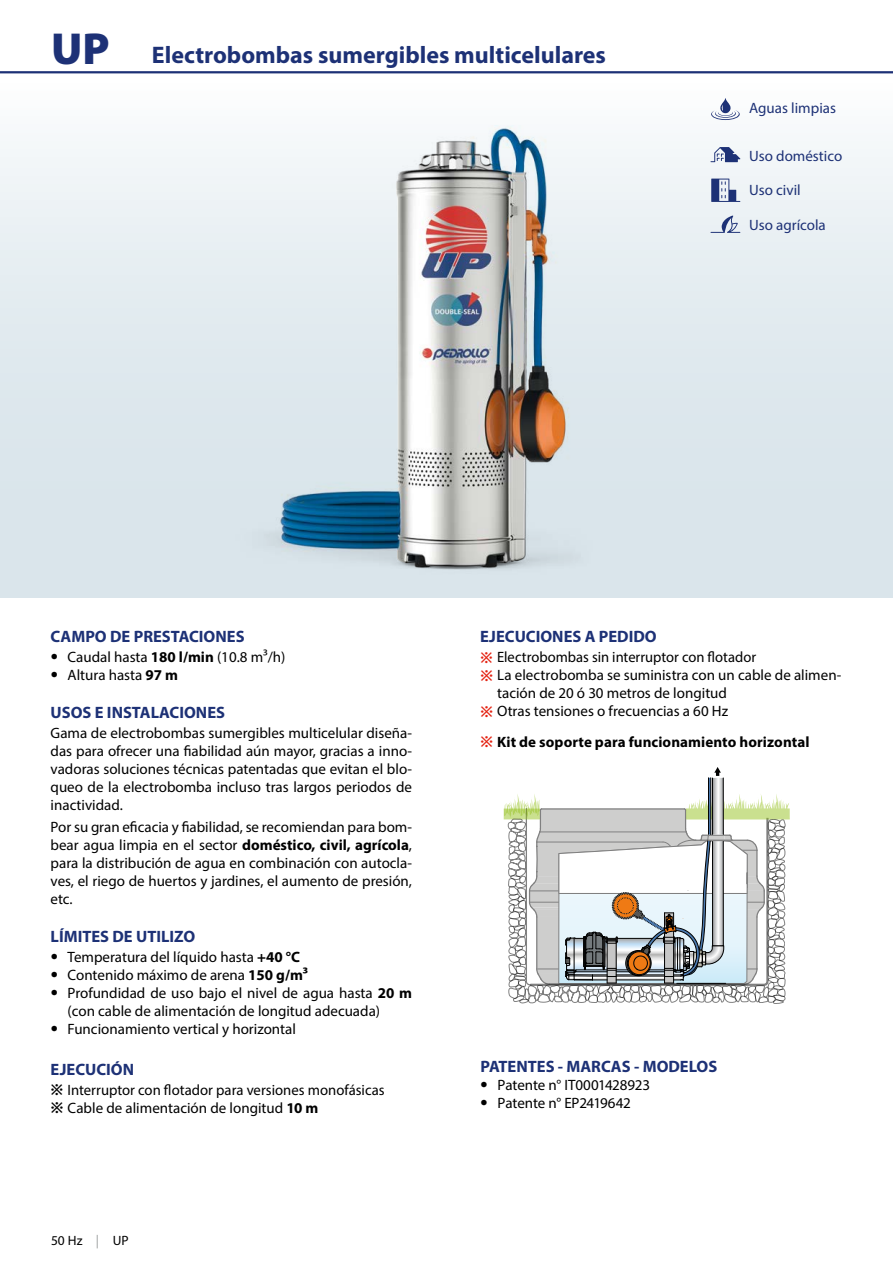
<style>
.page{position:relative;width:893px;height:1263px;background:#fff}
.page>*{position:absolute;margin:0;border:0;box-sizing:border-box;transform-origin:0 0}
.t1{font:900 45px "Myriad Pro";color:#1d3176}
.t2{font:700 24px "Myriad Pro";color:#1d3176}
.t3{font:700 16.5px "Myriad Pro";color:#1d3176}
.t4{font:15px/18px "Myriad Pro";color:#000;text-align:justify}
.t5{font:15px "Myriad Pro";color:#1d3176}
.t6{font:700 15px "Myriad Pro";letter-spacing:.005em;color:#000}
.t7{font:13.5px "Myriad Pro";color:#000}
.s1{font-weight:700;font-size:21px}
.s2{font-weight:700}
.s3{font-family:"Apple SD Gothic Neo";font-weight:700}
.s4{color:#9c9e9f}
.s5{font-family:"Apple SD Gothic Neo";font-weight:700;color:#e42313}
.s6{font-family:"Apple SD Gothic Neo";color:#e42313}
</style>
<div class="page">
<div style="left:0;top:72px;width:893px;height:525px;background:linear-gradient(to bottom,#f7fafb,#d2e0e7)"></div>
<hr style="left:0;top:71px;width:893px;height:2px;background:#1d3176">
<svg style="left:504px;top:767px;width:286px;height:237px"></svg>
<img style="left:212px;top:126px;width:419px;height:472px">
<img style="left:280px;top:129px;width:285px;height:438px">
<svg style="left:711px;top:179px;width:29px;height:23px"></svg>
<svg style="left:710px;top:216px;width:30px;height:17px"></svg>
<svg style="left:710px;top:147px;width:30px;height:15px"></svg>
<svg style="left:711px;top:98px;width:29px;height:22px"></svg>
<h1 class="t1" style="left:51px;top:18px;width:60px">UP</h1>
<h2 class="t2" style="left:152px;top:39px;width:456px">Electrobombas sumergibles multicelulares</h2>
<p class="t5" style="left:749px;top:99px;width:88px">Aguas limpias</p>
<p class="t5" style="left:749px;top:146px;width:94px">Uso doméstico</p>
<p class="t5" style="left:749px;top:181px;width:53px">Uso civil</p>
<p class="t5" style="left:749px;top:216px;width:78px">Uso agrícola</p>
<p class="t3" style="left:51px;top:625px;width:195px">CAMPO DE PRESTACIONES</p>
<p class="t4" style="left:51px;top:648px;width:236px"><span class="s1">•</span> Caudal hasta <span class="s2">180 l/min</span> (10.8 m³/h)</p>
<p class="t4" style="left:51px;top:666px;width:129px"><span class="s1">•</span> Altura hasta <span class="s2">97 m</span></p>
<p class="t3" style="left:51px;top:701px;width:176px">USOS E INSTALACIONES</p>
<p class="t4" style="left:51px;top:723px;width:363px">Gama de electrobombas sumergibles multicelular diseña&shy;das para ofrecer una fiabilidad aún mayor, gracias a inno&shy;vadoras soluciones técnicas patentadas que evitan el blo&shy;queo de la electrobomba incluso tras largos periodos de inactividad.</p>
<p class="t4" style="left:51px;top:818px;width:363px">Por su gran eficacia y fiabilidad, se recomiendan para bom&shy;bear agua limpia en el sector <span class="s2">doméstico, civil, agrícola</span>, para la distribución de agua en combinación con autocla&shy;ves, el riego de huertos y jardines, el aumento de presión, etc.</p>
<p class="t3" style="left:51px;top:925px;width:146px">LÍMITES DE UTILIZO</p>
<p class="t4" style="left:51px;top:948px;width:251px"><span class="s1">•</span> Temperatura del líquido hasta <span class="s2">+40 °C</span></p>
<p class="t4" style="left:51px;top:966px;width:259px"><span class="s1">•</span> Contenido máximo de arena <span class="s2">150 g/m³</span></p>
<p class="t4" style="left:68px;top:984px;width:346px;text-indent:-17px"><span class="s1">•</span> Profundidad de uso bajo el nivel de agua hasta <span class="s2">20 m </span>(con cable de alimentación de longitud adecuada)</p>
<p class="t4" style="left:51px;top:1020px;width:247px"><span class="s1">•</span> Funcionamiento vertical y horizontal</p>
<p class="t3" style="left:51px;top:1059px;width:85px">EJECUCIÓN</p>
<p class="t4" style="left:51px;top:1081px;width:335px"><span class="s3">※</span> Interruptor con flotador para versiones monofásicas <span class="s3">※</span> Cable de alimentación de longitud <span class="s2">10 m</span></p>
<p class="t7" style="left:51px;top:1232px;width:79px">50 Hz <span class="s4">|</span> UP</p>
<p class="t3" style="left:480px;top:625px;width:178px">EJECUCIONES A PEDIDO</p>
<p class="t4" style="left:480px;top:648px;width:278px"><span class="s5">※</span> Electrobombas sin interruptor con flotador</p>
<p class="t4" style="left:480px;top:666px;width:363px"><span class="s5">※</span> La electrobomba se suministra con un cable de alimen-</p>
<p class="t4" style="left:497px;top:684px;width:231px">tación de 20 ó 30 metros de longitud</p>
<p class="t4" style="left:480px;top:702px;width:249px"><span class="s5">※</span> Otras tensiones o frecuencias a 60 Hz</p>
<p class="t6" style="left:480px;top:732px;width:331px"><span class="s6">※</span> Kit de soporte para funcionamiento horizontal</p>
<p class="t3" style="left:480px;top:1056px;width:238px">PATENTES - MARCAS - MODELOS</p>
<p class="t4" style="left:480px;top:1076px;width:171px"><span class="s1">•</span> Patente n° IT0001428923</p>
<p class="t4" style="left:480px;top:1094px;width:152px"><span class="s1">•</span> Patente n° EP2419642</p>
</div>
